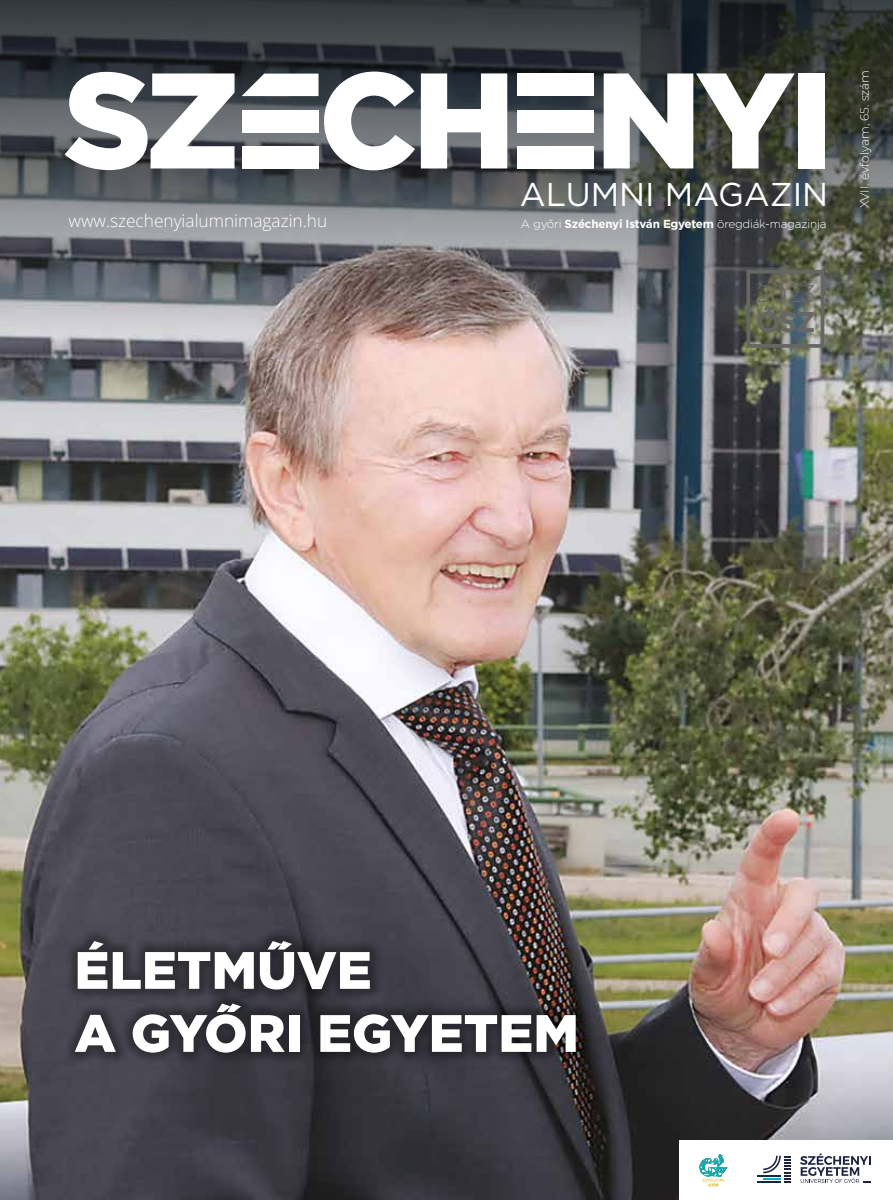
<style>
.page{position:relative;width:893px;height:1200px;background:#fff}
.page>*{position:absolute;margin:0;border:0;box-sizing:border-box;transform-origin:0 0}
.t1{font:900 52.5px/63px "Gotham";color:#fff}
.t2{font:33px "Gotham";color:#fff}
.t3{font:700 28.5px "Gotham";color:#666665}
.t4{font:300 24px "Gotham";color:#666665}
.t5{font:300 17.25px "Open Sans";color:#fff}
.t6{font:300 12px "Montserrat";color:#fff}
.t7{font:300 11.7px "Gotham";letter-spacing:-.02em;color:#fff}
.s1{font-weight:700}
</style>
<div class="page">
<img style="left:0;top:349px;width:893px;height:850px">
<img style="left:0;top:0;width:893px;height:349px">
<div style="left:680px;top:1140px;width:213px;height:59px;background:#fff"></div>
<hr style="left:757px;top:1180px;width:24px;height:2px;background:#1c2442">
<hr style="left:757px;top:1174px;width:24px;height:2px;background:#1c2442">
<svg style="left:763px;top:1155px;width:27px;height:27px"></svg>
<svg style="left:800px;top:1153px;width:71px;height:29px"></svg>
<svg style="left:700px;top:1154px;width:27px;height:31px"></svg>
<div style="left:62px;top:927px;width:527px;height:138px;background:#000;opacity:.35"></div>
<div style="left:746px;top:270px;width:78px;height:78px;border:4px solid #666665"></div>
<div style="left:798px;top:73px;width:26px;height:95px;background:#fff"></div>
<svg style="left:604px;top:73px;width:191px;height:95px"></svg>
<svg style="left:421px;top:73px;width:86px;height:95px"></svg>
<svg style="left:65px;top:72px;width:170px;height:98px"></svg>
<svg style="left:242px;top:72px;width:173px;height:98px"></svg>
<div style="left:242px;top:110px;width:77px;height:22px;background:#fff"></div>
<div style="left:242px;top:146px;width:77px;height:22px;background:#fff"></div>
<div style="left:517px;top:74px;width:77px;height:22px;background:#fff"></div>
<div style="left:517px;top:110px;width:77px;height:22px;background:#fff"></div>
<div style="left:517px;top:146px;width:77px;height:22px;background:#fff"></div>
<h3 class="t5" style="left:69px;top:209px;width:260px">www.szechenyialumnimagazin.hu</h3>
<h2 class="t2" style="left:520px;top:173px;width:310px">ALUMNI MAGAZIN</h2>
<p class="t7" style="left:521px;top:216px;width:307px">A győri <span class="s1">Széchenyi István Egyetem</span> öregdiák-magazinja</p>
<h3 class="t4" style="left:756px;top:278px;width:61px">2023</h3>
<h3 class="t3" style="left:756px;top:303px;width:61px">ŐSZ</h3>
<p class="t6" style="left:856px;top:208px;width:140px;rotate:-90deg">XVII. évfolyam, 65. szám</p>
<h1 class="t1" style="left:74px;top:937px;width:506px">ÉLETMŰVE<br>A GYŐRI EGYETEM</h1>
</div>
